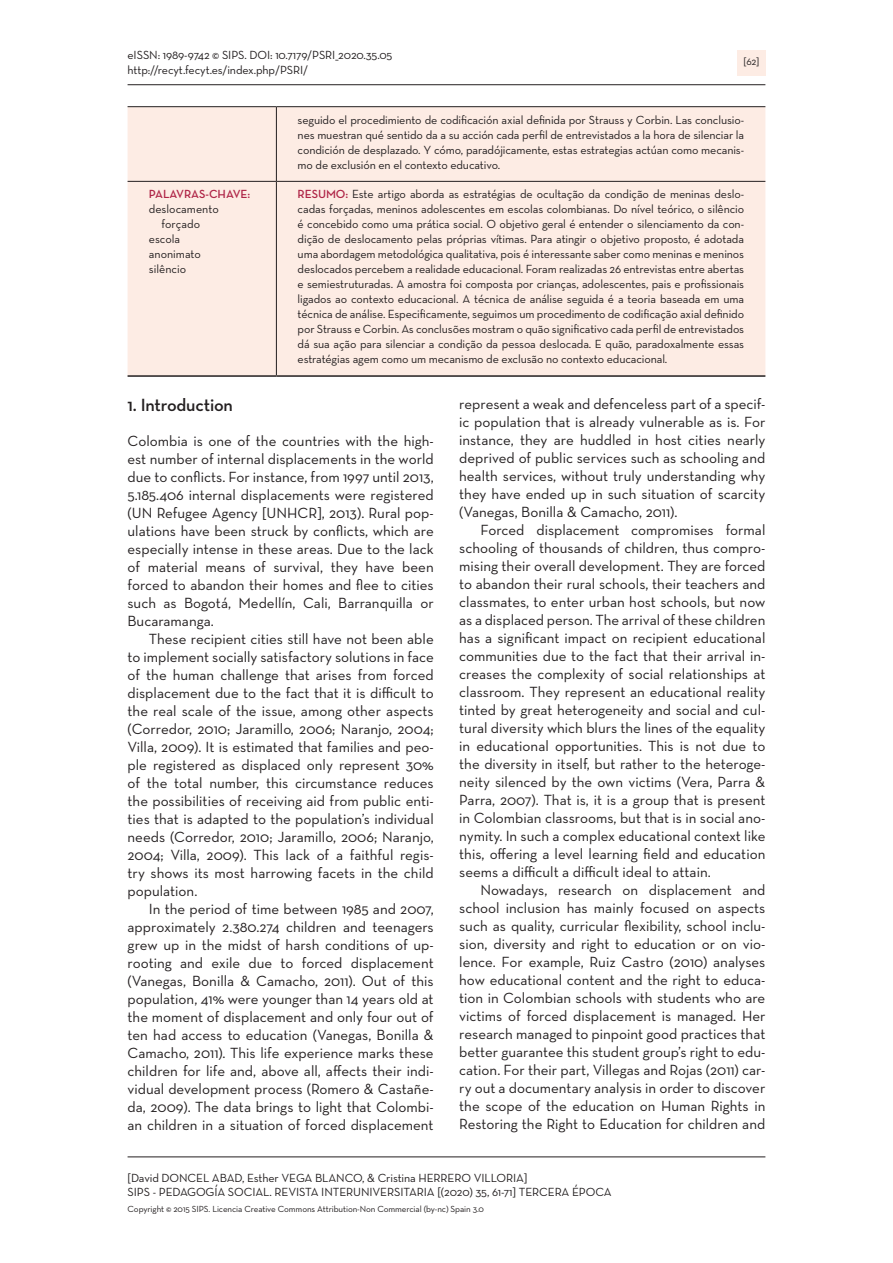
<style>
.page{position:relative;width:893px;height:1263px;background:#fff}
.page>*{position:absolute;margin:0;border:0;box-sizing:border-box;transform-origin:0 0}
._1Titulo{font:600 18px "Neutra Text";letter-spacing:-.01em;color:#231f20}
.TextoIng{font:15px/18px "Neutra Text";color:#231f20;text-align:justify}
.Texto1Ing{font:15px/18px "Neutra Text";color:#231f20;text-align:justify}
.Remuso{font:12px/15px "Neutra Text";letter-spacing:-.01em;color:#231f20}
.Resumen{font:12px/15px "Neutra Text";letter-spacing:-.01em;color:#231f20;text-align:justify}
.KeyWords2{font:12px/15px "Neutra Text";color:#231f20;text-align:center}
.KeyWords2Tit{font:600 12px "Neutra Text";color:#af2547}
.t1{font:10.5px "Neutra Text";color:#231f20}
.t2{font:9px "Neutra Text";letter-spacing:-.01em;color:#231f20}
.s1{font-weight:600;color:#af2547}
</style>
<div class="page">
<div style="left:737px;top:50px;width:28px;height:25px;background:#fdece4"></div>
<hr style="left:128px;top:1156px;width:637px;height:1px;background:#231f20">
<hr style="left:128px;top:84px;width:637px;height:1px;background:#231f20">
<div style="left:128px;top:107px;width:637px;height:268px;background:#fdece4"></div>
<hr style="left:128px;top:106px;width:148px;height:1px;background:#231f20">
<hr style="left:276px;top:106px;width:489px;height:1px;background:#231f20">
<hr style="left:276px;top:107px;width:1px;height:74px;background:#231f20">
<hr style="left:128px;top:181px;width:148px;height:1px;background:#231f20">
<hr style="left:276px;top:181px;width:489px;height:1px;background:#231f20">
<hr style="left:276px;top:182px;width:1px;height:193px;background:#231f20">
<hr style="left:128px;top:375px;width:148px;height:2px;background:#231f20">
<hr style="left:276px;top:375px;width:489px;height:2px;background:#231f20">
<p class="Remuso" style="left:128px;top:47px;width:266px">eISSN: 1989-9742 © SIPS. DOI: 10.7179/PSRI_2020.35.05 http://recyt.fecyt.es/index.php/PSRI/</p>
<p class="t1" style="left:743px;top:55px;width:18px">[62]</p>
<p class="KeyWords2Tit" style="left:149px;top:187px;width:103px">PALAVRAS-CHAVE:</p>
<p class="KeyWords2" style="left:149px;top:201px;width:71px">deslocamento forçado</p>
<p class="KeyWords2" style="left:149px;top:231px;width:33px">escola</p>
<p class="KeyWords2" style="left:149px;top:246px;width:54px">anonimato</p>
<p class="KeyWords2" style="left:149px;top:261px;width:39px">silêncio</p>
<p class="Resumen" style="left:298px;top:112px;width:448px">seguido el procedimiento de codificación axial definida por Strauss y Corbin. Las conclusio&shy;nes muestran qué sentido da a su acción cada perfil de entrevistados a la hora de silenciar la condición de desplazado. Y cómo, paradójicamente, estas estrategias actúan como mecanis&shy;mo de exclusión en el contexto educativo.</p>
<p class="Remuso" style="left:298px;top:186px;width:448px;text-align:justify"><span class="s1">RESUMO:</span> Este artigo aborda as estratégias de ocultação da condição de meninas deslo&shy;cadas forçadas, meninos adolescentes em escolas colombianas. Do nível teórico, o silêncio é concebido como uma prática social. O objetivo geral é entender o silenciamento da con&shy;dição de deslocamento pelas próprias vítimas. Para atingir o objetivo proposto, é adotada uma abordagem metodológica qualitativa, pois é interessante saber como meninas e meninos deslocados percebem a realidade educacional. Foram realizadas 26 entrevistas entre abertas e semiestruturadas. A amostra foi composta por crianças, adolescentes, pais e profissionais ligados ao contexto educacional. A técnica de análise seguida é a teoria baseada em uma técnica de análise. Especificamente, seguimos um procedimento de codificação axial definido por Strauss e Corbin. As conclusões mostram o quão significativo cada perfil de entrevistados dá sua ação para silenciar a condição da pessoa deslocada. E quão, paradoxalmente essas estratégias agem como um mecanismo de exclusão no contexto educacional.</p>
<p class="_1Titulo" style="left:128px;top:393px;width:107px">1. Introduction</p>
<p class="Texto1Ing" style="left:128px;top:431px;width:308px">Colombia is one of the countries with the high&shy;est number of internal displacements in the world due to conflicts. For instance, from 1997 until 2013, 5.185.406 internal displacements were registered (UN Refugee Agency [UNHCR], 2013). Rural pop&shy;ulations have been struck by conflicts, which are especially intense in these areas. Due to the lack of material means of survival, they have been forced to abandon their homes and flee to cities such as Bogotá, Medellín, Cali, Barranquilla or Bucaramanga.</p>
<p class="TextoIng" style="left:128px;top:629px;width:308px;text-indent:21px">These recipient cities still have not been able to implement socially satisfactory solutions in face of the human challenge that arises from forced displacement due to the fact that it is difficult to the real scale of the issue, among other aspects (Corredor, 2010; Jaramillo, 2006; Naranjo, 2004; Villa, 2009). It is estimated that families and peo&shy;ple registered as displaced only represent 30% of the total number, this circumstance reduces the possibilities of receiving aid from public enti&shy;ties that is adapted to the population’s individual needs (Corredor, 2010; Jaramillo, 2006; Naranjo, 2004; Villa, 2009). This lack of a faithful regis&shy;try shows its most harrowing facets in the child population.</p>
<p class="TextoIng" style="left:128px;top:899px;width:308px;text-indent:21px">In the period of time between 1985 and 2007, approximately 2.380.274 children and teenagers grew up in the midst of harsh conditions of up&shy;rooting and exile due to forced displacement (Vanegas, Bonilla &amp; Camacho, 2011). Out of this population, 41% were younger than 14 years old at the moment of displacement and only four out of ten had access to education (Vanegas, Bonilla &amp; Camacho, 2011). This life experience marks these children for life and, above all, affects their indi&shy;vidual development process (Romero &amp; Castañe&shy;da, 2009). The data brings to light that Colombi&shy;an children in a situation of forced displacement</p>
<p class="TextoIng" style="left:459px;top:394px;width:308px">represent a weak and defenceless part of a specif&shy;ic population that is already vulnerable as is. For instance, they are huddled in host cities nearly deprived of public services such as schooling and health services, without truly understanding why they have ended up in such situation of scarcity (Vanegas, Bonilla &amp; Camacho, 2011).</p>
<p class="TextoIng" style="left:459px;top:520px;width:308px;text-indent:21px">Forced displacement compromises formal schooling of thousands of children, thus compro&shy;mising their overall development. They are forced to abandon their rural schools, their teachers and classmates, to enter urban host schools, but now as a displaced person. The arrival of these children has a significant impact on recipient educational communities due to the fact that their arrival in&shy;creases the complexity of social relationships at classroom. They represent an educational reality tinted by great heterogeneity and social and cul&shy;tural diversity which blurs the lines of the equality in educational opportunities. This is not due to the diversity in itself, but rather to the heteroge&shy;neity silenced by the own victims (Vera, Parra &amp; Parra, 2007). That is, it is a group that is present in Colombian classrooms, but that is in social ano&shy;nymity. In such a complex educational context like this, offering a level learning field and education seems a difficult a difficult ideal to attain.</p>
<p class="TextoIng" style="left:459px;top:880px;width:308px;text-indent:21px">Nowadays, research on displacement and school inclusion has mainly focused on aspects such as quality, curricular flexibility, school inclu&shy;sion, diversity and right to education or on vio&shy;lence. For example, Ruiz Castro (2010) analyses how educational content and the right to educa&shy;tion in Colombian schools with students who are victims of forced displacement is managed. Her research managed to pinpoint good practices that better guarantee this student group’s right to edu&shy;cation. For their part, Villegas and Rojas (2011) car&shy;ry out a documentary analysis in order to discover the scope of the education on Human Rights in Restoring the Right to Education for children and</p>
<p class="Remuso" style="left:128px;top:1170px;width:486px;line-height:14.4px">[David DONCEL ABAD, Esther VEGA BLANCO, &amp; Cristina HERRERO VILLORIA]<br>SIPS - PEDAGOGÍA SOCIAL. REVISTA INTERUNIVERSITARIA [(2020) 35, 61-71] TERCERA ÉPOCA</p>
<p class="t2" style="left:128px;top:1203px;width:358px">Copyright © 2015 SIPS. Licencia Creative Commons Attribution-Non Commercial (by-nc) Spain 3.0</p>
</div>
